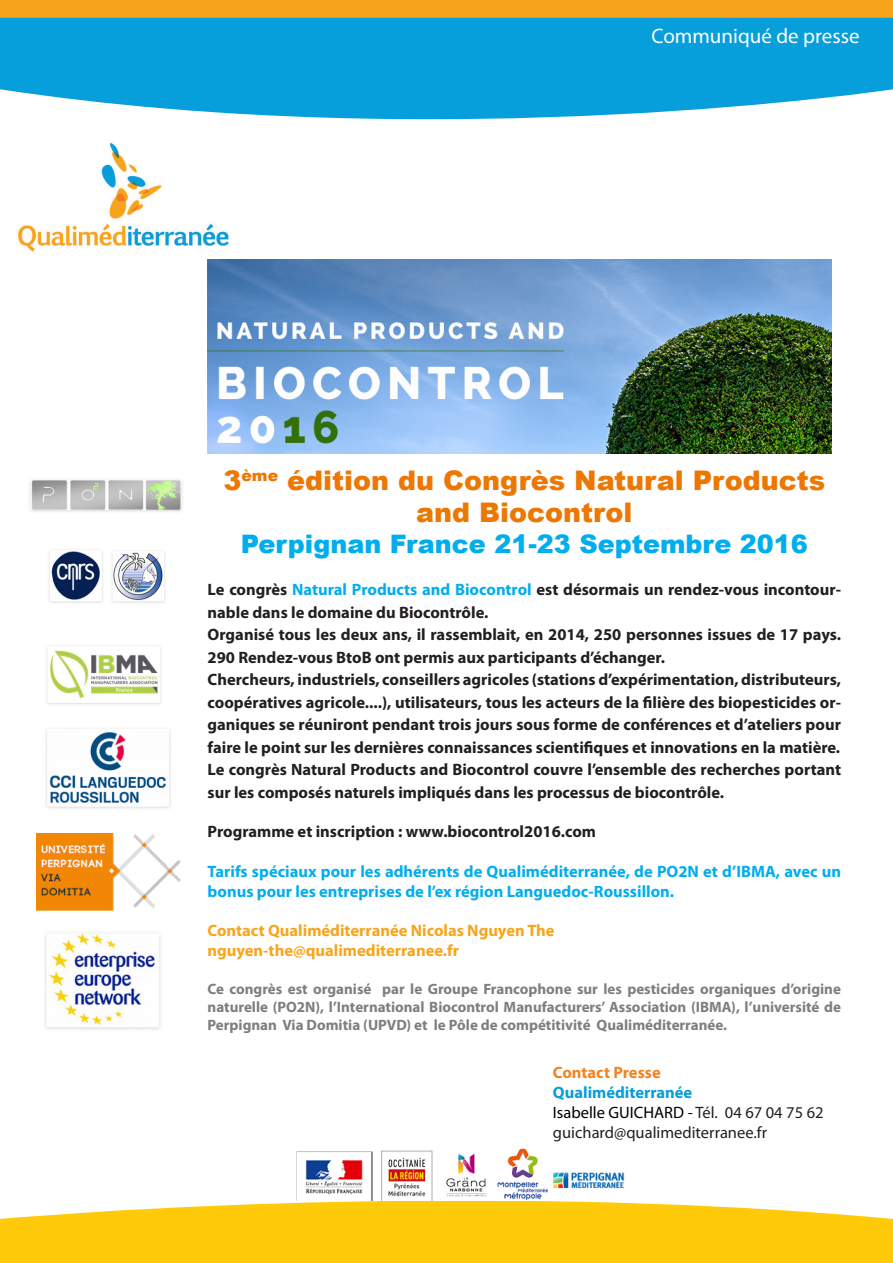
<style>
.page{position:relative;width:893px;height:1263px;background:#fff}
.page>*{position:absolute;margin:0;border:0;box-sizing:border-box;transform-origin:0 0}
.t1{font:900 27px/32.4px "Arial";color:#ed7703;text-align:center}
.t2{font:900 25.5px "Arial";color:#00aeef}
.t3{font:21px "Myriad Pro";color:#fff}
.t4{font:700 16.5px/22.5px "Myriad Pro";color:#231f20}
.t5{font:700 16.5px/19.8px "Myriad Pro";color:#00aeef}
.t6{font:700 16.5px "Myriad Pro";color:#f8a51b}
.t7{font:16.5px "Myriad Pro";color:#000}
.t8{font:16.5px "Myriad Pro";color:#231f20}
.t9{font:700 16.5px "Myriad Pro";color:#069edb}
.t10{font:700 16.5px "Myriad Pro";color:#f58220}
.t11{font:700 15px/18px "Myriad Pro";color:#7c7e81;text-align:justify}
.s1{color:#00aeef}
.s2{color:#231f20}
</style>
<div class="page">
<div style="left:0;top:0;width:893px;height:18px;background:#f9a51b"></div>
<svg style="left:0;top:1200px;width:893px;height:63px;fill:#feca0a"></svg>
<svg style="left:0;top:18px;width:893px;height:102px;fill:#069edb"></svg>
<img style="left:18px;top:143px;width:220px;height:117px">
<img style="left:296px;top:1148px;width:329px;height:52px">
<img style="left:208px;top:260px;width:623px;height:194px">
<img style="left:29px;top:479px;width:153px;height:33px">
<img style="left:49px;top:551px;width:116px;height:52px">
<img style="left:46px;top:648px;width:115px;height:57px">
<img style="left:46px;top:730px;width:124px;height:78px">
<img style="left:45px;top:932px;width:116px;height:98px">
<img style="left:37px;top:833px;width:143px;height:77px">
<p class="t3" style="left:651px;top:23px;width:210px">Communiqué de presse</p>
<p class="t1" style="left:223px;top:463px;width:603px">3<sup>ème</sup> édition du Congrès Natural Products and Biocontrol</p>
<p class="t2" style="left:241px;top:525px;width:569px">Perpignan France 21-23 Septembre 2016</p>
<p class="t4" style="left:208px;top:578px;width:635px">Le congrès <span class="s1">Natural Products and Biocontrol</span> est désormais un rendez-vous incontour&shy;nable dans le domaine du Biocontrôle.</p>
<p class="t4" style="left:208px;top:623px;width:635px">Organisé tous les deux ans, il rassemblait, en 2014, 250 personnes issues de 17 pays.<br>290 Rendez-vous BtoB ont permis aux participants d’échanger.</p>
<p class="t4" style="left:208px;top:668px;width:635px;text-align:justify">Chercheurs, industriels, conseillers agricoles (stations d’expérimentation, distributeurs, coopératives agricole....), utilisateurs, tous les acteurs de la filière des biopesticides or&shy;ganiques se réuniront pendant trois jours sous forme de conférences et d’ateliers pour faire le point sur les dernières connaissances scientifiques et innovations en la matière.</p>
<p class="t4" style="left:208px;top:758px;width:635px">Le congrès Natural Products and Biocontrol couvre l’ensemble des recherches portant sur les composés naturels impliqués dans les processus de biocontrôle.</p>
<p class="t4" style="left:208px;top:820px;width:390px">Programme et inscription : www.biocontrol2016.com</p>
<p class="t5" style="left:208px;top:861px;width:635px">Tarifs spéciaux pour les adhérents de Qualiméditerranée, de PO2N et d’IBMA, avec un bonus pour les entreprises de l’ex région Languedoc-Roussillon.</p>
<p class="t6" style="left:208px;top:920px;width:349px">Contact Qualiméditerranée Nicolas Nguyen The</p>
<p class="t6" style="left:208px;top:940px;width:253px">nguyen-the@qualimediterranee.fr</p>
<p class="t11" style="left:208px;top:979px;width:635px">Ce congrès est organisé par le Groupe Francophone sur les pesticides organiques d’origine naturelle (PO2N), l’International Biocontrol Manufacturers’ Association (IBMA), l’université de Perpignan Via Domitia (UPVD) et le Pôle de compétitivité Qualiméditerranée.</p>
<p class="t10" style="left:553px;top:1062px;width:109px">Contact Presse</p>
<p class="t9" style="left:553px;top:1081px;width:141px">Qualiméditerranée</p>
<p class="t7" style="left:553px;top:1102px;width:272px">Isabelle GUICHARD - <span class="s2">Tél. 04 67 04 75 62</span></p>
<p class="t8" style="left:553px;top:1122px;width:216px">guichard@qualimediterranee.fr</p>
</div>
